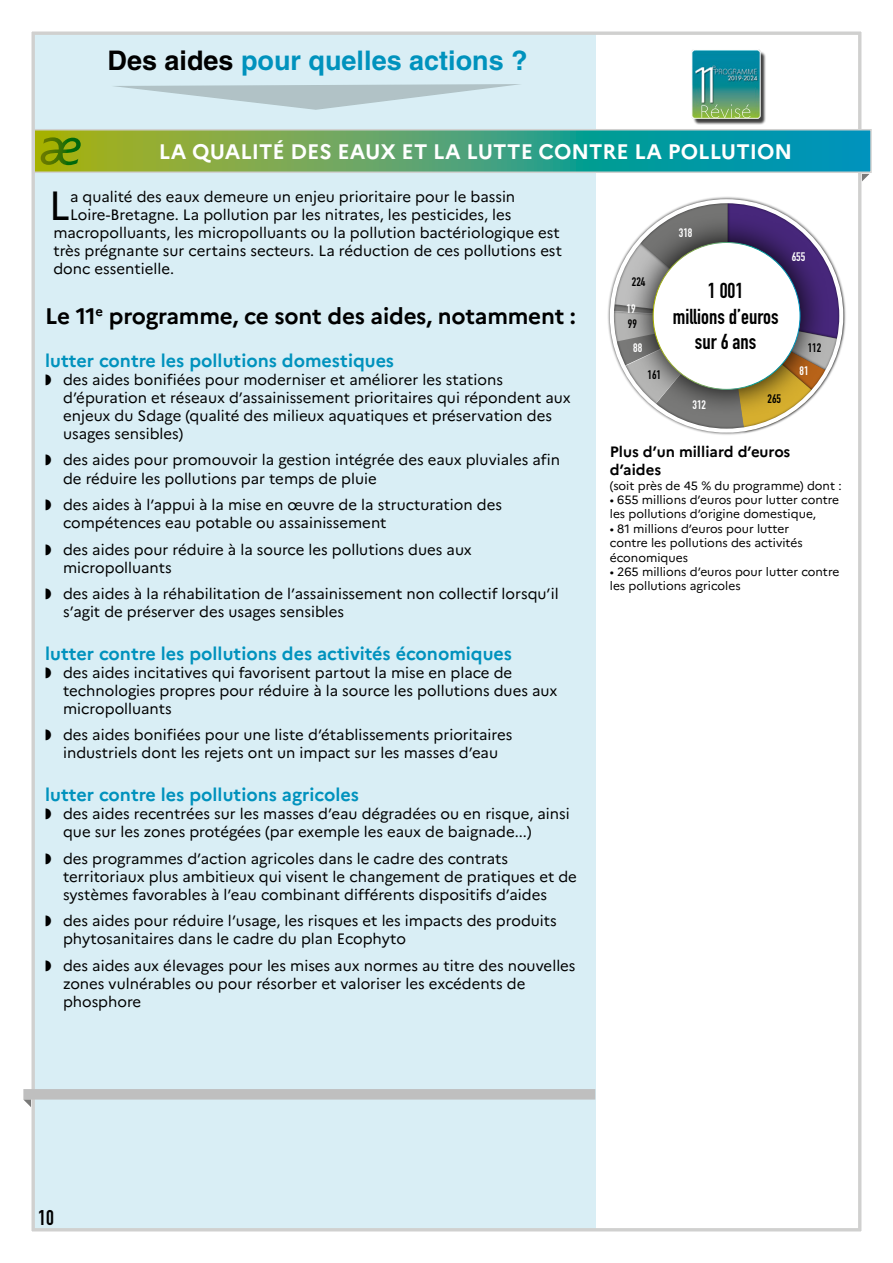
<style>
.page{position:relative;width:893px;height:1263px;background:#fff}
.page>*{position:absolute;margin:0;border:0;box-sizing:border-box;transform-origin:0 0}
.courant{font:40.65px "Marianne";color:#000}
.t1{font:700 27px "Helvetica LT Std";color:#0092bd}
.Titre_programme{font:700 22.5px "Marianne";letter-spacing:-.01em;color:#000}
.t2{font:21.3px/25.7px "DIN Engschrift Std";color:#000;text-align:center}
.t3{font:700 21px "Marianne";color:#fff}
.t4{font:700 21px "DIN Condensed";color:#000}
.sous-partie_11P{font:700 18px "Marianne";color:#0092bd}
.Titre_programme-2{font:700 18px "Marianne";color:#0092bd}
.courant-2{font:15px/18px "Marianne";color:#000}
.courant_sans_lettrin{font:700 15px/18px "Marianne";color:#000}
.t5{font:12.15px "DIN Engschrift Std";color:#fff}
.t6{font:12.15px "DIN Engschrift Std";color:#000}
.courant_sans_lettrin-2{font:12px/14.4px "Marianne";color:#000}
.s1{color:#000}
</style>
<div class="page">
<div style="left:0;top:0;width:595px;height:1263px;background:#d9eef5"></div>
<svg style="left:113px;top:84px;width:407px;height:26px"></svg>
<div style="left:0;top:0;width:893px;height:1263px;border:32px solid #fff"></div>
<svg style="left:37px;top:132px;width:832px;height:38px;background:#45a175"></svg>
<div style="left:34px;top:129px;width:838px;height:44px;border:2px solid #d0d0cf"></div>
<svg style="left:41px;top:137px;width:40px;height:28px"></svg>
<svg style="left:862px;top:174px;width:8px;height:7px"></svg>
<div style="left:23px;top:1089px;width:572px;height:10px;background:#bfbfbf"></div>
<svg style="left:23px;top:1099px;width:8px;height:8px"></svg>
<div style="left:607px;top:196px;width:239px;height:239px;background:#000;opacity:.75"></div>
<div style="left:693px;top:51px;width:74px;height:74px;background:#000;opacity:.75"></div>
<img style="left:691px;top:49px;width:69px;height:70px">
<svg style="left:701px;top:105px;width:49px;height:13px"></svg>
<h2 class="t1" style="left:108px;top:44px;width:422px"><span class="s1">Des aides</span> pour quelles actions ?</h2>
<p class="t3" style="left:159px;top:139px;width:635px">LA QUALITÉ DES EAUX ET LA LUTTE CONTRE LA POLLUTION</p>
<p class="courant" style="left:49px;top:180px;width:23px">L</p>
<p class="courant-2" style="left:70px;top:187px;width:447px">a qualité des eaux demeure un enjeu prioritaire pour le bassin</p>
<p class="courant-2" style="left:70px;top:205px;width:443px">Loire-Bretagne. La pollution par les nitrates, les pesticides, les</p>
<p class="courant-2" style="left:53px;top:223px;width:508px">macropolluants, les micropolluants ou la pollution bactériologique est</p>
<p class="courant-2" style="left:53px;top:241px;width:510px">très prégnante sur certains secteurs. La réduction de ces pollutions est</p>
<p class="courant-2" style="left:53px;top:259px;width:122px">donc essentielle.</p>
<p class="Titre_programme" style="left:45px;top:302px;width:532px">Le 11<sup>e</sup> programme, ce sont des aides, notamment :</p>
<p class="Titre_programme-2" style="left:45px;top:350px;width:351px">lutter contre les pollutions domestiques</p>
<p class="courant-2" style="left:63px;top:371px;width:509px;text-indent:-18px">◗ des aides bonifiées pour moderniser et améliorer les stations d’épuration et réseaux d’assainissement prioritaires qui répondent aux enjeux du Sdage (qualité des milieux aquatiques et préservation des usages sensibles)</p>
<p class="courant-2" style="left:63px;top:451px;width:498px;text-indent:-18px">◗ des aides pour promouvoir la gestion intégrée des eaux pluviales afin de réduire les pollutions par temps de pluie</p>
<p class="courant-2" style="left:63px;top:496px;width:440px;text-indent:-18px">◗ des aides à l’appui à la mise en œuvre de la structuration des compétences eau potable ou assainissement</p>
<p class="courant-2" style="left:63px;top:540px;width:410px;text-indent:-18px">◗ des aides pour réduire à la source les pollutions dues aux micropolluants</p>
<p class="courant-2" style="left:63px;top:585px;width:497px;text-indent:-18px">◗ des aides à la réhabilitation de l’assainissement non collectif lorsqu’il s’agit de préserver des usages sensibles</p>
<p class="sous-partie_11P" style="left:45px;top:642px;width:469px">lutter contre les pollutions des activités économiques</p>
<p class="courant-2" style="left:63px;top:663px;width:496px;text-indent:-18px">◗ des aides incitatives qui favorisent partout la mise en place de technologies propres pour réduire à la source les pollutions dues aux micropolluants</p>
<p class="courant-2" style="left:45px;top:726px;width:469px;text-align:center">◗ des aides bonifiées pour une liste d’établissements prioritaires industriels dont les rejets ont un impact sur les masses d’eau</p>
<p class="sous-partie_11P" style="left:45px;top:784px;width:315px">lutter contre les pollutions agricoles</p>
<p class="courant-2" style="left:63px;top:805px;width:508px;text-indent:-18px">◗ des aides recentrées sur les masses d’eau dégradées ou en risque, ainsi que sur les zones protégées (par exemple les eaux de baignade...)</p>
<p class="courant-2" style="left:63px;top:849px;width:515px;text-indent:-18px">◗ des programmes d’action agricoles dans le cadre des contrats territoriaux plus ambitieux qui visent le changement de pratiques et de systèmes favorables à l’eau combinant différents dispositifs d’aides</p>
<p class="courant-2" style="left:63px;top:912px;width:495px;text-indent:-18px">◗ des aides pour réduire l’usage, les risques et les impacts des produits phytosanitaires dans le cadre du plan Ecophyto</p>
<p class="courant-2" style="left:63px;top:956px;width:514px;text-indent:-18px">◗ des aides aux élevages pour les mises aux normes au titre des nouvelles zones vulnérables ou pour résorber et valoriser les excédents de phosphore</p>
<p class="t6" style="left:632px;top:274px;width:15px">224</p>
<p class="t5" style="left:626px;top:302px;width:11px">19</p>
<p class="t6" style="left:628px;top:317px;width:11px">99</p>
<p class="t5" style="left:633px;top:341px;width:11px">88</p>
<p class="t6" style="left:648px;top:368px;width:15px">161</p>
<p class="t5" style="left:679px;top:225px;width:15px">318</p>
<p class="t2" style="left:673px;top:278px;width:107px">1 001<br>millions d’euros sur 6 ans</p>
<p class="t5" style="left:692px;top:397px;width:15px">312</p>
<p class="t6" style="left:767px;top:391px;width:15px">265</p>
<p class="t5" style="left:792px;top:250px;width:15px">655</p>
<p class="t6" style="left:808px;top:341px;width:15px">112</p>
<p class="t5" style="left:800px;top:363px;width:11px">81</p>
<p class="courant_sans_lettrin" style="left:610px;top:443px;width:182px">Plus d’un milliard d’euros d’aides</p>
<p class="courant_sans_lettrin-2" style="left:610px;top:478px;width:233px">(soit près de 45 % du programme) dont :</p>
<p class="courant_sans_lettrin-2" style="left:610px;top:493px;width:231px">• 655 millions d’euros pour lutter contre les pollutions d’origine domestique,</p>
<p class="courant_sans_lettrin-2" style="left:610px;top:521px;width:194px">• 81 millions d’euros pour lutter contre les pollutions des activités économiques</p>
<p class="courant_sans_lettrin-2" style="left:610px;top:565px;width:231px">• 265 millions d’euros pour lutter contre les pollutions agricoles</p>
<h3 class="t4" style="left:38px;top:1203px;width:17px">10</h3>
</div>
